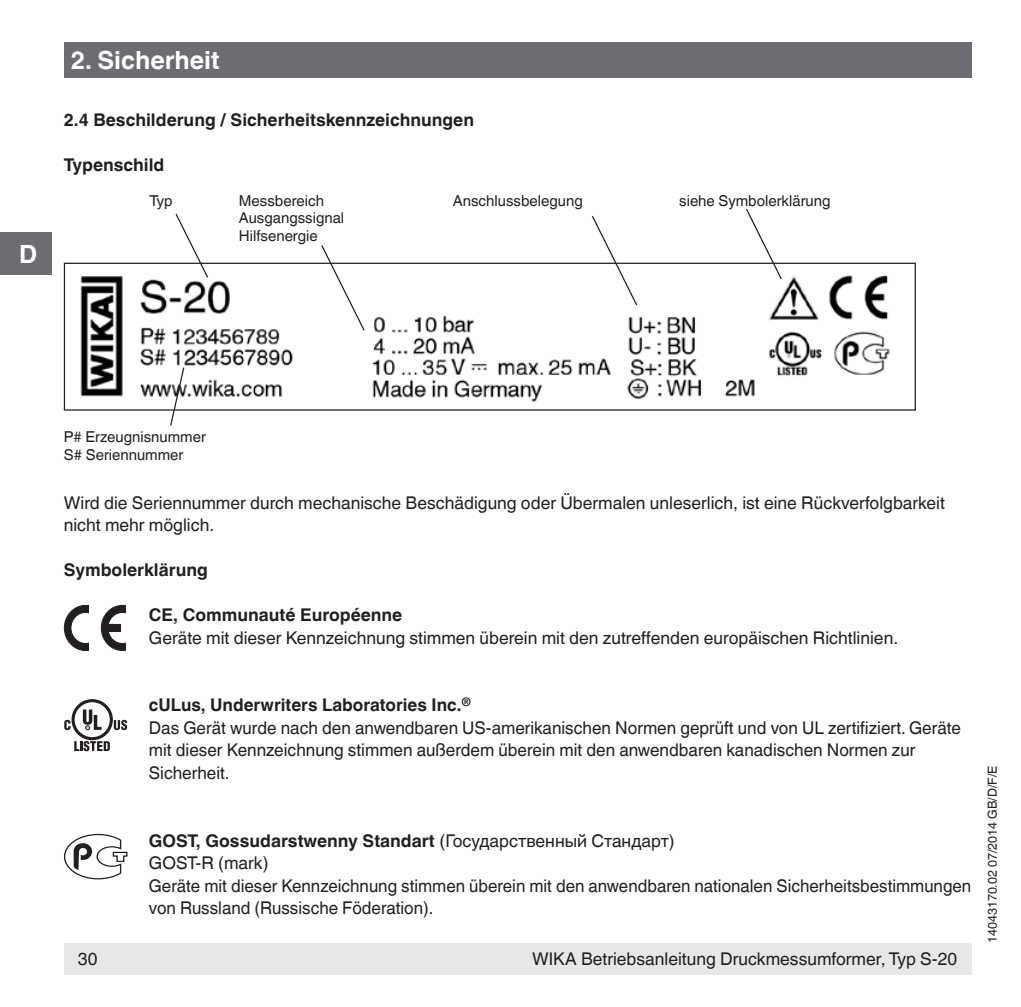
<style>
.page{position:relative;width:1021px;height:1007px;background:#fff}
.page>*{position:absolute;margin:0;border:0;box-sizing:border-box;transform-origin:0 0}
.t1{font:700 25px "Helvetica World";color:#fff}
.t2{font:17.5px/22.5px "Helvetica World";color:#231f20}
.t3{font:700 17.5px "Helvetica World";color:#231f20}
.t4{font:15px/17.5px "Helvetica World";color:#231f20}
.t5{font:12.5px "Helvetica World";color:#231f20}
.s1{font-weight:700}
</style>
<div class="page">
<div style="left:64px;top:943px;width:907px;height:31px;background:#e6e7e9"></div>
<div style="left:0;top:232px;width:51px;height:43px;background:#6c6d70"></div>
<div style="left:64px;top:43px;width:907px;height:35px;background:#6c6d70"></div>
<img style="left:80px;top:275px;width:810px;height:127px">
<div style="left:64px;top:262px;width:851px;height:148px;border:1px solid #231f20"></div>
<svg style="left:320px;top:245px;width:46px;height:87px"></svg>
<svg style="left:169px;top:366px;width:16px;height:60px"></svg>
<svg style="left:174px;top:213px;width:35px;height:66px"></svg>
<svg style="left:590px;top:216px;width:48px;height:90px"></svg>
<svg style="left:744px;top:209px;width:39px;height:72px"></svg>
<svg style="left:64px;top:605px;width:25px;height:45px"></svg>
<svg style="left:101px;top:605px;width:24px;height:45px"></svg>
<svg style="left:74px;top:740px;width:36px;height:11px"></svg>
<svg style="left:114px;top:719px;width:13px;height:11px"></svg>
<div style="left:71px;top:699px;width:42px;height:41px;border:3px solid #231f20;border-radius:50%"></div>
<svg style="left:83px;top:709px;width:19px;height:20px"></svg>
<svg style="left:64px;top:719px;width:7px;height:11px"></svg>
<svg style="left:64px;top:833px;width:64px;height:46px"></svg>
<h1 class="t1" style="left:19px;top:239px;width:20px">D</h1>
<h1 class="t1" style="left:71px;top:46px;width:150px">2. Sicherheit</h1>
<p class="t3" style="left:64px;top:110px;width:412px">2.4 Beschilderung / Sicherheitskennzeichnungen</p>
<p class="t3" style="left:64px;top:155px;width:102px">Typenschild</p>
<p class="t4" style="left:149px;top:192px;width:25px">Typ</p>
<p class="t4" style="left:239px;top:192px;width:107px">Messbereich<br>Ausgangssignal<br>Hilfsenergie</p>
<p class="t4" style="left:453px;top:192px;width:131px">Anschlussbelegung</p>
<p class="t4" style="left:679px;top:192px;width:153px">siehe Symbolerklärung</p>
<p class="t4" style="left:64px;top:428px;width:144px">P# Erzeugnisnummer<br>S# Seriennummer</p>
<p class="t2" style="left:64px;top:491px;width:882px">Wird die Seriennummer durch mechanische Beschädigung oder Übermalen unleserlich, ist eine Rückverfolgbarkeit nicht mehr möglich.</p>
<p class="t3" style="left:64px;top:560px;width:146px">Symbolerklärung</p>
<p class="t3" style="left:149px;top:605px;width:255px">CE, Communauté Européenne</p>
<p class="t2" style="left:149px;top:626px;width:750px">Geräte mit dieser Kennzeichnung stimmen überein mit den zutreffenden europäischen Richtlinien.</p>
<p class="t2" style="left:149px;top:694px;width:813px"><span class="s1">cULus, Underwriters Laboratories Inc.</span><sup>®<br></sup>Das Gerät wurde nach den anwendbaren US-amerikanischen Normen geprüft und von UL zertifiziert. Geräte mit dieser Kennzeichnung stimmen außerdem überein mit den anwendbaren kanadischen Normen zur Sicherheit.</p>
<p class="t2" style="left:149px;top:829px;width:823px"><span class="s1">GOST, Gossudarstwenny Standart</span> (Государственный Стандарт)<br>GOST-R (mark)<br>Geräte mit dieser Kennzeichnung stimmen überein mit den anwendbaren nationalen Sicherheitsbestimmungen von Russland (Russische Föderation).</p>
<p class="t2" style="left:78px;top:947px;width:21px">30</p>
<p class="t2" style="left:532px;top:947px;width:426px">WIKA Betriebsanleitung Druckmessumformer, Typ S-20</p>
<p class="t5" style="left:985px;top:943px;width:179px;rotate:-90deg">14043170.02 07/2014 GB/D/F/E</p>
</div>
